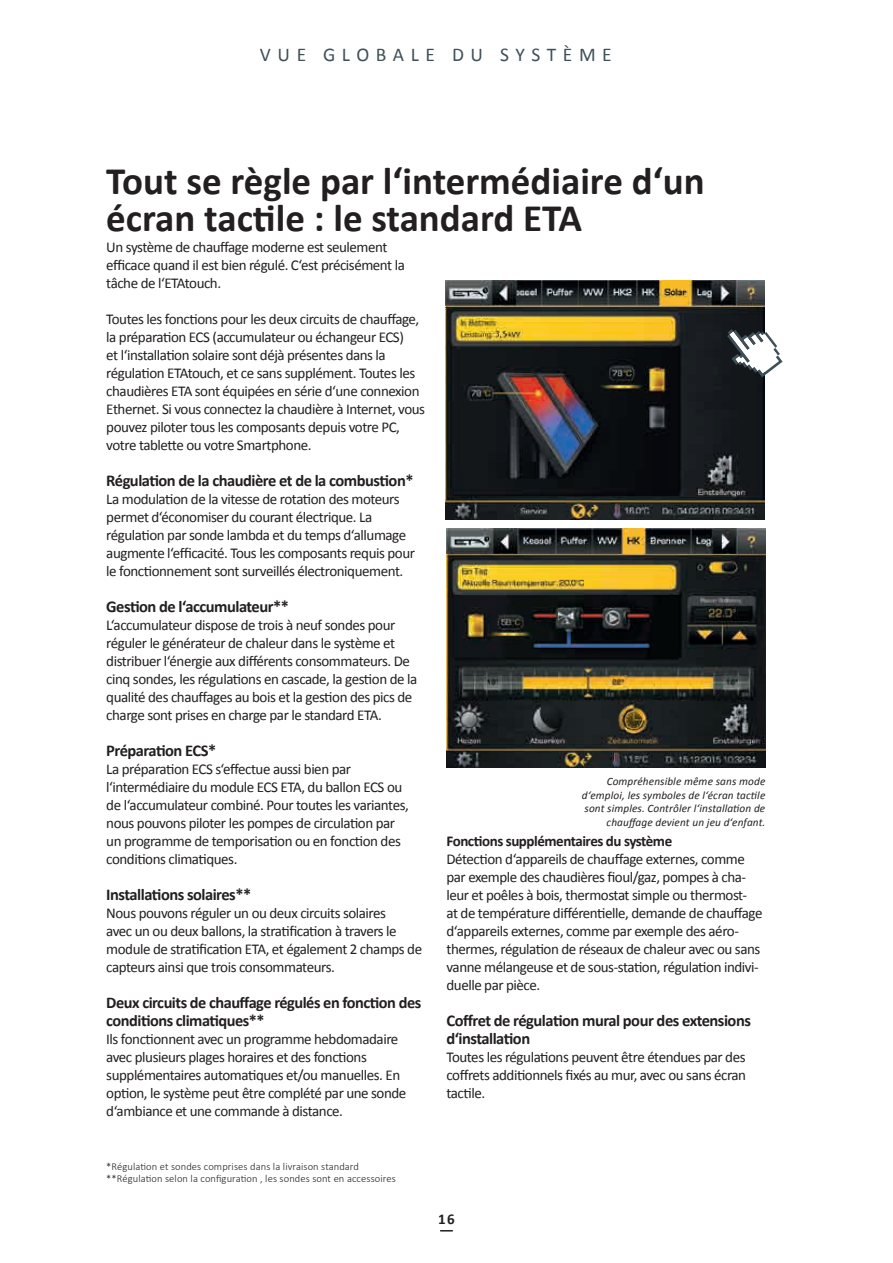
<style>
.page{position:relative;width:893px;height:1263px;background:#fff}
.page>*{position:absolute;margin:0;border:0;box-sizing:border-box;transform-origin:0 0}
.t1{font:700 39px/37.5px "Calibri";color:#231f20}
.t2{font:19.5px "Calibri";letter-spacing:.34em;color:#3f5059}
.t3{font:700 16.5px/18px "Calibri";letter-spacing:-.03em;color:#231f20}
.t4{font:700 16.35px/18px "Calibri";letter-spacing:-.03em;color:#231f20}
.t5{font:15px/18px "Calibri";letter-spacing:-.03em;color:#231f20}
.t6{font:700 15px "Calibri";letter-spacing:-.03em;color:#231f20}
.t7{font:italic 11.25px/13.5px "Calibri";letter-spacing:.01em;color:#231f20;text-align:right}
.t8{font:300 10.5px/12.6px "Calibri";letter-spacing:.01em;color:#231f20}
</style>
<div class="page">
<svg style="left:440px;top:1230px;width:13px;height:1px"></svg>
<img style="left:446px;top:281px;width:319px;height:239px">
<img style="left:446px;top:528px;width:319px;height:240px">
<svg style="left:727px;top:329px;width:56px;height:48px"></svg>
<h2 class="t2" style="left:260px;top:42px;width:353px">VUE GLOBALE DU SYSTÈME</h2>
<h1 class="t1" style="left:106px;top:162px;width:600px">Tout se règle par l‘intermédiaire d‘un écran tactile : le standard ETA</h1>
<p class="t5" style="left:106px;top:238px;width:300px">Un système de chauffage moderne est seulement efficace quand il est bien régulé. C‘est précisément la tâche de l‘ETAtouch.</p>
<p class="t5" style="left:106px;top:310px;width:320px">Toutes les fonctions pour les deux circuits de chauffage, la préparation ECS (accumulateur ou échangeur ECS)<br>et l‘installation solaire sont déjà présentes dans la régulation ETAtouch, et ce sans supplément. Toutes les chaudières ETA sont équipées en série d‘une connexion Ethernet. Si vous connectez la chaudière à Internet, vous pouvez piloter tous les composants depuis votre PC, votre tablette ou votre Smartphone.</p>
<p class="t3" style="left:106px;top:472px;width:309px">Régulation de la chaudière et de la combustion*</p>
<p class="t5" style="left:106px;top:490px;width:310px">La modulation de la vitesse de rotation des moteurs permet d‘économiser du courant électrique. La régulation par sonde lambda et du temps d‘allumage augmente l‘efficacité. Tous les composants requis pour le fonctionnement sont surveillés électroniquement.</p>
<p class="t3" style="left:106px;top:598px;width:184px">Gestion de l‘accumulateur**</p>
<p class="t5" style="left:106px;top:616px;width:312px">L‘accumulateur dispose de trois à neuf sondes pour réguler le générateur de chaleur dans le système et distribuer l‘énergie aux différents consommateurs. De cinq sondes, les régulations en cascade, la gestion de la qualité des chauffages au bois et la gestion des pics de charge sont prises en charge par le standard ETA.</p>
<p class="t3" style="left:106px;top:742px;width:112px">Préparation ECS*</p>
<p class="t5" style="left:106px;top:760px;width:304px">La préparation ECS s‘effectue aussi bien par l‘intermédiaire du module ECS ETA, du ballon ECS ou de l‘accumulateur combiné. Pour toutes les variantes, nous pouvons piloter les pompes de circulation par un programme de temporisation ou en fonction des conditions climatiques.</p>
<p class="t3" style="left:106px;top:886px;width:147px">Installations solaires**</p>
<p class="t5" style="left:106px;top:904px;width:317px">Nous pouvons réguler un ou deux circuits solaires<br>avec un ou deux ballons, la stratification à travers le module de stratification ETA, et également 2 champs de capteurs ainsi que trois consommateurs.</p>
<p class="t4" style="left:106px;top:994px;width:316px">Deux circuits de chauffage régulés en fonction des conditions climatiques**</p>
<p class="t5" style="left:106px;top:1030px;width:302px">Ils fonctionnent avec un programme hebdomadaire avec plusieurs plages horaires et des fonctions supplémentaires automatiques et/ou manuelles. En option, le système peut être complété par une sonde d‘ambiance et une commande à distance.</p>
<p class="t7" style="left:582px;top:774px;width:185px">Compréhensible même sans mode d‘emploi, les symboles de l‘écran tactile sont simples. Contrôler l‘installation de chauffage devient un jeu d‘enfant.</p>
<p class="t6" style="left:446px;top:831px;width:227px">Fonctions supplémentaires du système</p>
<p class="t5" style="left:446px;top:850px;width:317px">Détection d‘appareils de chauffage externes, comme par exemple des chaudières fioul/gaz, pompes à cha&shy;leur et poêles à bois, thermostat simple ou thermost-<br>at de température différentielle, demande de chauffage d‘appareils externes, comme par exemple des aéro&shy;thermes, régulation de réseaux de chaleur avec ou sans vanne mélangeuse et de sous-station, régulation indivi&shy;duelle par pièce.</p>
<p class="t3" style="left:446px;top:1012px;width:306px">Coffret de régulation mural pour des extensions d‘installation</p>
<p class="t5" style="left:446px;top:1048px;width:301px;text-align:justify">Toutes les régulations peuvent être étendues par des coffrets additionnels fixés au mur, avec ou sans écran tactile.</p>
<p class="t8" style="left:106px;top:1160px;width:291px">*Régulation et sondes comprises dans la livraison standard **Régulation selon la configuration , les sondes sont en accessoires</p>
<p class="t6" style="left:438px;top:1209px;width:18px">16</p>
</div>
